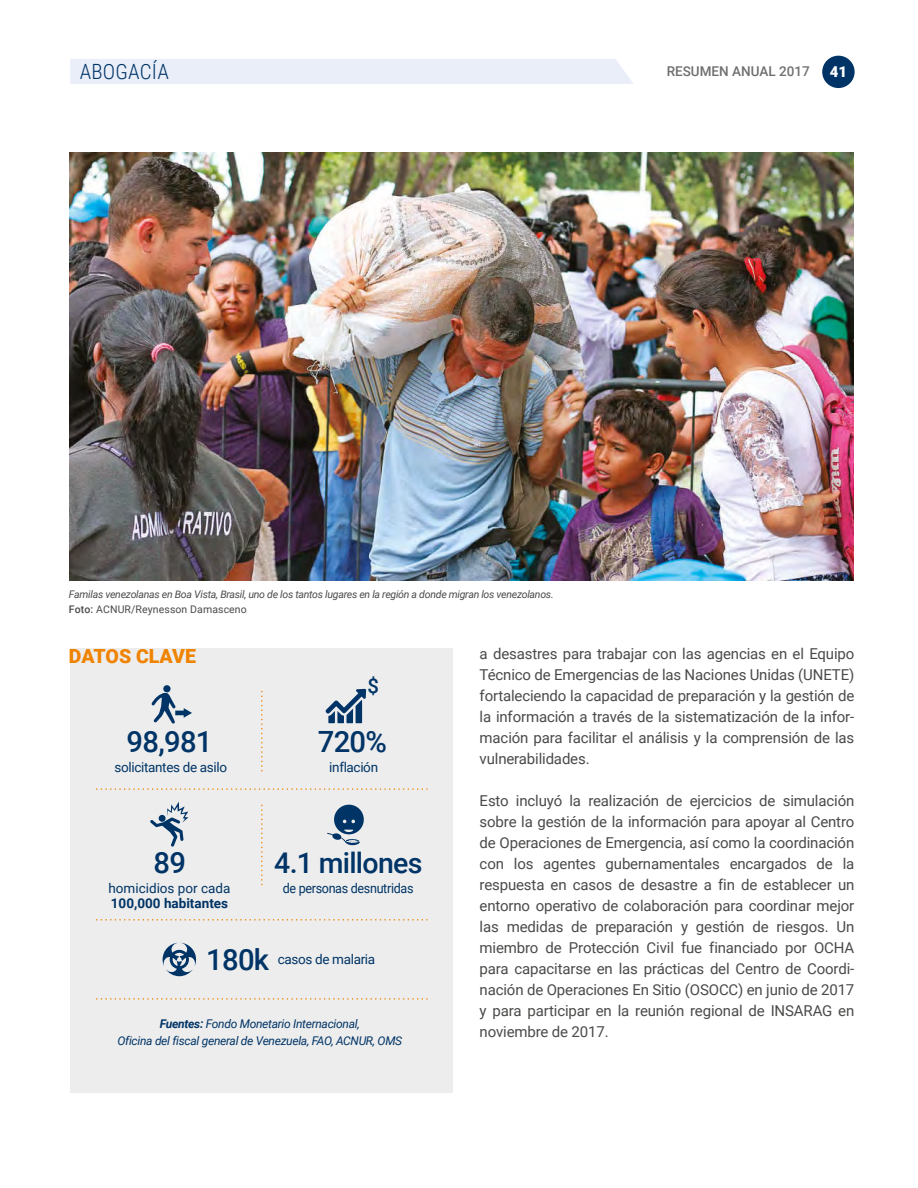
<style>
.page{position:relative;width:918px;height:1188px;background:#fff}
.page>*{position:absolute;margin:0;border:0;box-sizing:border-box;transform-origin:0 0}
.t1{font:500 29.25px "Roboto";letter-spacing:-.025em;color:#003466}
.t2{font:500 28.5px "Roboto";letter-spacing:-.025em;color:#003466}
.t3{font:300 21px "Roboto Condensed";letter-spacing:.01em;color:#003466}
.t4{font:500 20.25px "Roboto";color:#003466}
.t5{font:900 19.5px "Roboto";letter-spacing:-.005em;color:#f08300}
.t6{font:15px/21px "Roboto";letter-spacing:-.01em;color:#4a4a49;text-align:justify}
.t7{font:900 15px "Roboto";color:#fff}
.t8{font:13.5px "Roboto";letter-spacing:-.025em;color:#003466}
.t9{font:13.5px "Roboto";letter-spacing:-.025em;color:#003466;scale:.93 1}
.t10{font:13.5px "Roboto";color:#003466}
.t11{font:700 13.5px "Roboto";color:#003466}
.t12{font:500 13.5px "Roboto";color:#706f6f}
.t13{font:italic 12px/16.5px "Roboto";letter-spacing:-.025em;color:#003466;text-align:center}
.t14{font:italic 10.5px/15px "Roboto";letter-spacing:-.025em;color:#4a4a49}
.s1{font-weight:500;font-style:normal}
.s2{font-style:normal}
.s3{font-weight:500;font-size:29.25px}
.s4{font-weight:700}
</style>
<div class="page">
<div style="left:70px;top:59px;width:563px;height:25px;background:#e9eef9"></div>
<div style="left:822px;top:56px;width:33px;height:32px;background:#003466;border-radius:50%"></div>
<img style="left:69px;top:152px;width:785px;height:429px">
<div style="left:70px;top:648px;width:383px;height:445px;background:#ededed"></div>
<svg style="left:261px;top:692px;width:2px;height:80px"></svg>
<svg style="left:97px;top:788px;width:330px;height:2px"></svg>
<svg style="left:261px;top:805px;width:2px;height:81px"></svg>
<svg style="left:97px;top:919px;width:330px;height:2px"></svg>
<svg style="left:97px;top:998px;width:330px;height:2px"></svg>
<svg style="left:151px;top:685px;width:41px;height:39px"></svg>
<svg style="left:150px;top:802px;width:38px;height:45px"></svg>
<svg style="left:325px;top:689px;width:41px;height:34px"></svg>
<svg style="left:327px;top:805px;width:37px;height:40px"></svg>
<svg style="left:163px;top:943px;width:33px;height:33px"></svg>
<h3 class="t3" style="left:80px;top:57px;width:91px">ABOGACÍA</h3>
<p class="t12" style="left:667px;top:62px;width:144px">RESUMEN ANUAL 2017</p>
<p class="t7" style="left:830px;top:61px;width:19px">41</p>
<p class="t14" style="left:69px;top:587px;width:486px">Familas venezolanas en Boa Vista, Brasil, uno de los tantos lugares en la región a donde migran los venezolanos.<br><span class="s1">Foto:</span> <span class="s2">ACNUR/Reynesson Damasceno</span></p>
<h3 class="t5" style="left:69px;top:642px;width:129px">DATOS CLAVE</h3>
<h1 class="t1" style="left:127px;top:721px;width:87px">98,981</h1>
<p class="t8" style="left:115px;top:758px;width:114px">solicitantes de asilo</p>
<h3 class="t4" style="left:367px;top:671px;width:13px">$</h3>
<h1 class="t1" style="left:318px;top:721px;width:71px">720%</h1>
<p class="t8" style="left:329px;top:758px;width:50px">inflación</p>
<h1 class="t1" style="left:153px;top:842px;width:34px">89</h1>
<h2 class="t2" style="left:274px;top:843px;width:150px">4.1 millones</h2>
<p class="t10" style="left:108px;top:879px;width:124px">homicidios por cada</p>
<p class="t11" style="left:111px;top:894px;width:119px">100,000 habitantes</p>
<p class="t9" style="left:283px;top:879px;width:142px">de personas desnutridas</p>
<p class="t8" style="left:206px;top:950px;width:170px"><span class="s3">180k</span> casos de malaria</p>
<p class="t13" style="left:118px;top:1015px;width:286px"><span class="s4">Fuentes:</span> Fondo Monetario Internacional,<br>Oficina del fiscal general de Venezuela, FAO, ACNUR, OMS</p>
<p class="t6" style="left:480px;top:643px;width:376px">a desastres para trabajar con las agencias en el Equipo Técnico de Emergencias de las Naciones Unidas (UNETE) fortaleciendo la capacidad de preparación y la gestión de la información a través de la sistematización de la infor&shy;mación para facilitar el análisis y la comprensión de las vulnerabilidades.</p>
<p class="t6" style="left:480px;top:790px;width:376px">Esto incluyó la realización de ejercicios de simulación sobre la gestión de la información para apoyar al Centro de Operaciones de Emergencia, así como la coordinación con los agentes gubernamentales encargados de la respuesta en casos de desastre a fin de establecer un entorno operativo de colaboración para coordinar mejor las medidas de preparación y gestión de riesgos. Un miembro de Protección Civil fue financiado por OCHA para capacitarse en las prácticas del Centro de Coordi&shy;nación de Operaciones En Sitio (OSOCC) en junio de 2017 y para participar en la reunión regional de INSARAG en noviembre de 2017.</p>
</div>
